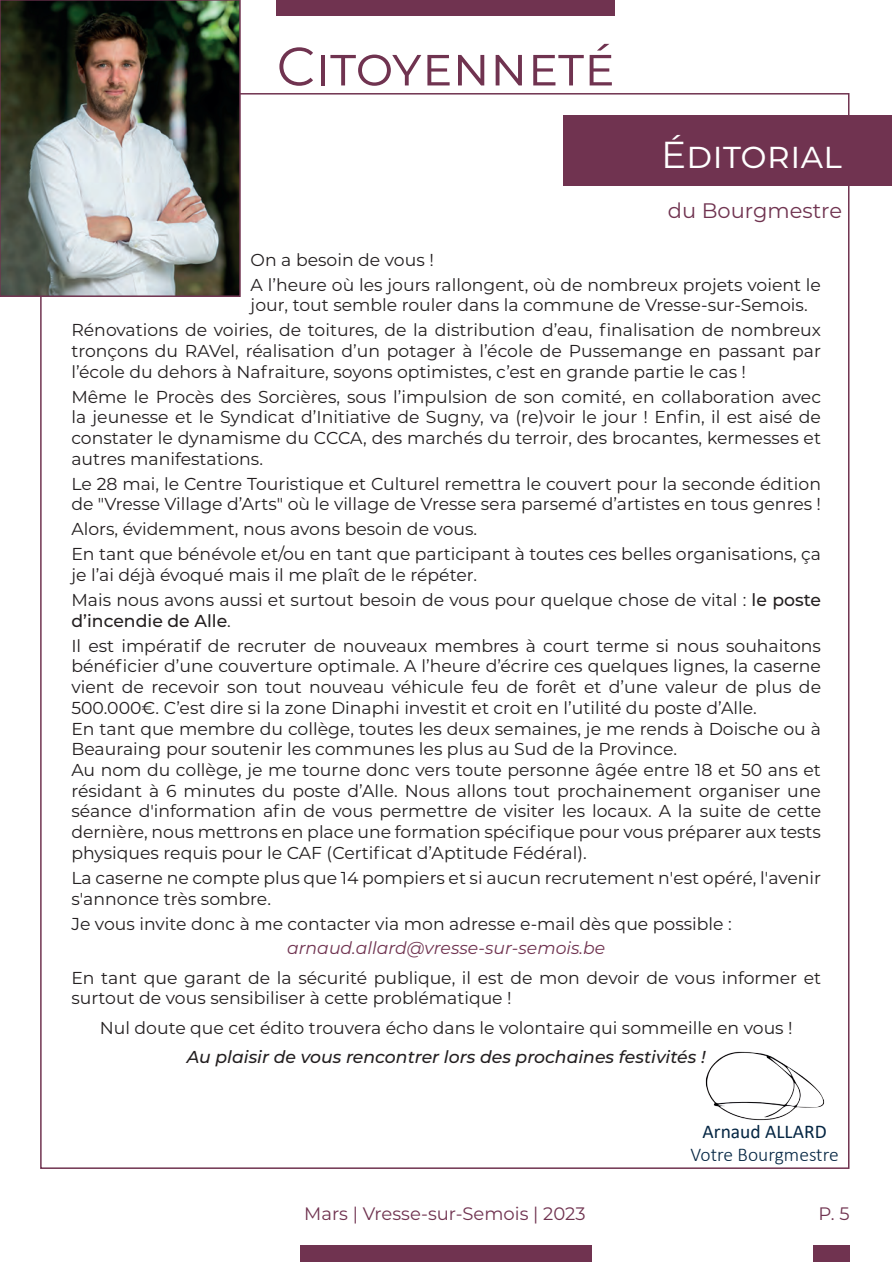
<style>
.page{position:relative;width:893px;height:1262px;background:#fff}
.page>*{position:absolute;margin:0;border:0;box-sizing:border-box;transform-origin:0 0}
.t1{font:54px "Montserrat";color:#703350}
.t2{font:37.5px "Montserrat";color:#fff}
.t3{font:21px "Montserrat";color:#703350}
.t4{font:300 19.5px "Calibri";color:#052643}
.t5{font:19.5px "Calibri";color:#052643}
.t6{font:18px "Montserrat";color:#703350}
.t7{font:17.25px/20.7px "Montserrat";color:#231f20}
.t8{font:italic 500 17.25px "Montserrat";color:#231f20}
.t9{font:italic 17.25px "Montserrat";color:#703350}
.s1{font-weight:500}
</style>
<div class="page">
<div style="left:276px;top:0;width:339px;height:16px;background:#703350"></div>
<div style="left:300px;top:1245px;width:291px;height:16px;background:#703350"></div>
<div style="left:813px;top:1245px;width:37px;height:16px;background:#703350"></div>
<img style="left:0;top:0;width:241px;height:298px">
<div style="left:564px;top:115px;width:328px;height:70px;background:#703350"></div>
<img style="left:705px;top:1051px;width:120px;height:70px">
<h1 class="t1" style="left:277px;top:29px;width:339px">Citoyenneté</h1>
<h2 class="t2" style="left:661px;top:129px;width:182px">Éditorial</h2>
<p class="t3" style="left:668px;top:196px;width:176px">du Bourgmestre</p>
<p class="t7" style="left:251px;top:246px;width:572px;line-height:24.9px">On a besoin de vous !<br>A l’heure où les jours rallongent, où de nombreux projets voient le</p>
<p class="t7" style="left:71px;top:292px;width:751px;line-height:24.9px;text-indent:179px">jour, tout semble rouler dans la commune de Vresse-sur-Semois.<br>Rénovations de voiries, de toitures, de la distribution d’eau, finalisation de nombreux</p>
<p class="t7" style="left:71px;top:340px;width:751px">tronçons du RAVel, réalisation d’un potager à l’école de Pussemange en passant par l’école du dehors à Nafraiture, soyons optimistes, c’est en grande partie le cas !</p>
<p class="t7" style="left:71px;top:385px;width:751px;text-align:justify">Même le Procès des Sorcières, sous l’impulsion de son comité, en collaboration avec la jeunesse et le Syndicat d’Initiative de Sugny, va (re)voir le jour ! Enfin, il est aisé de constater le dynamisme du CCCA, des marchés du terroir, des brocantes, kermesses et autres manifestations.</p>
<p class="t7" style="left:71px;top:472px;width:751px">Le 28 mai, le Centre Touristique et Culturel remettra le couvert pour la seconde édition de "Vresse Village d’Arts" où le village de Vresse sera parsemé d’artistes en tous genres !</p>
<p class="t7" style="left:71px;top:516px;width:751px;line-height:24.9px">Alors, évidemment, nous avons besoin de vous.<br>En tant que bénévole et/ou en tant que participant à toutes ces belles organisations, ça</p>
<p class="t7" style="left:71px;top:561px;width:751px;line-height:24.9px">je l’ai déjà évoqué mais il me plaît de le répéter.<br>Mais nous avons aussi et surtout besoin de vous pour quelque chose de vital : <span class="s1">le poste</span></p>
<p class="t7" style="left:71px;top:607px;width:751px;line-height:24.9px"><span class="s1">d’incendie de Alle</span>.<br>Il est impératif de recruter de nouveaux membres à court terme si nous souhaitons</p>
<p class="t7" style="left:71px;top:655px;width:751px">bénéficier d’une couverture optimale. A l’heure d’écrire ces quelques lignes, la caserne vient de recevoir son tout nouveau véhicule feu de forêt et d’une valeur de plus de 500.000€. C’est dire si la zone Dinaphi investit et croit en l’utilité du poste d’Alle.<br>En tant que membre du collège, toutes les deux semaines, je me rends à Doische ou à Beauraing pour soutenir les communes les plus au Sud de la Province.<br>Au nom du collège, je me tourne donc vers toute personne âgée entre 18 et 50 ans et résidant à 6 minutes du poste d’Alle. Nous allons tout prochainement organiser une séance d'information afin de vous permettre de visiter les locaux. A la suite de cette dernière, nous mettrons en place une formation spécifique pour vous préparer aux tests physiques requis pour le CAF (Certificat d’Aptitude Fédéral).</p>
<p class="t7" style="left:71px;top:866px;width:751px">La caserne ne compte plus que 14 pompiers et si aucun recrutement n'est opéré, l'avenir s'annonce très sombre.</p>
<p class="t7" style="left:71px;top:912px;width:662px">Je vous invite donc à me contacter via mon adresse e-mail dès que possible :</p>
<p class="t9" style="left:287px;top:936px;width:320px">arnaud.allard@vresse-sur-semois.be</p>
<p class="t7" style="left:71px;top:966px;width:751px">En tant que garant de la sécurité publique, il est de mon devoir de vous informer et surtout de vous sensibiliser à cette problématique !</p>
<p class="t7" style="left:100px;top:1016px;width:694px">Nul doute que cet édito trouvera écho dans le volontaire qui sommeille en vous !</p>
<p class="t8" style="left:187px;top:1044px;width:520px">Au plaisir de vous rencontrer lors des prochaines festivités !</p>
<p class="t6" style="left:304px;top:1201px;width:283px">Mars | Vresse-sur-Semois | 2023</p>
<p class="t5" style="left:703px;top:1117px;width:126px">Arnaud ALLARD</p>
<p class="t4" style="left:691px;top:1142px;width:150px">Votre Bourgmestre</p>
<p class="t6" style="left:818px;top:1201px;width:33px">P. 5</p>
</div>
